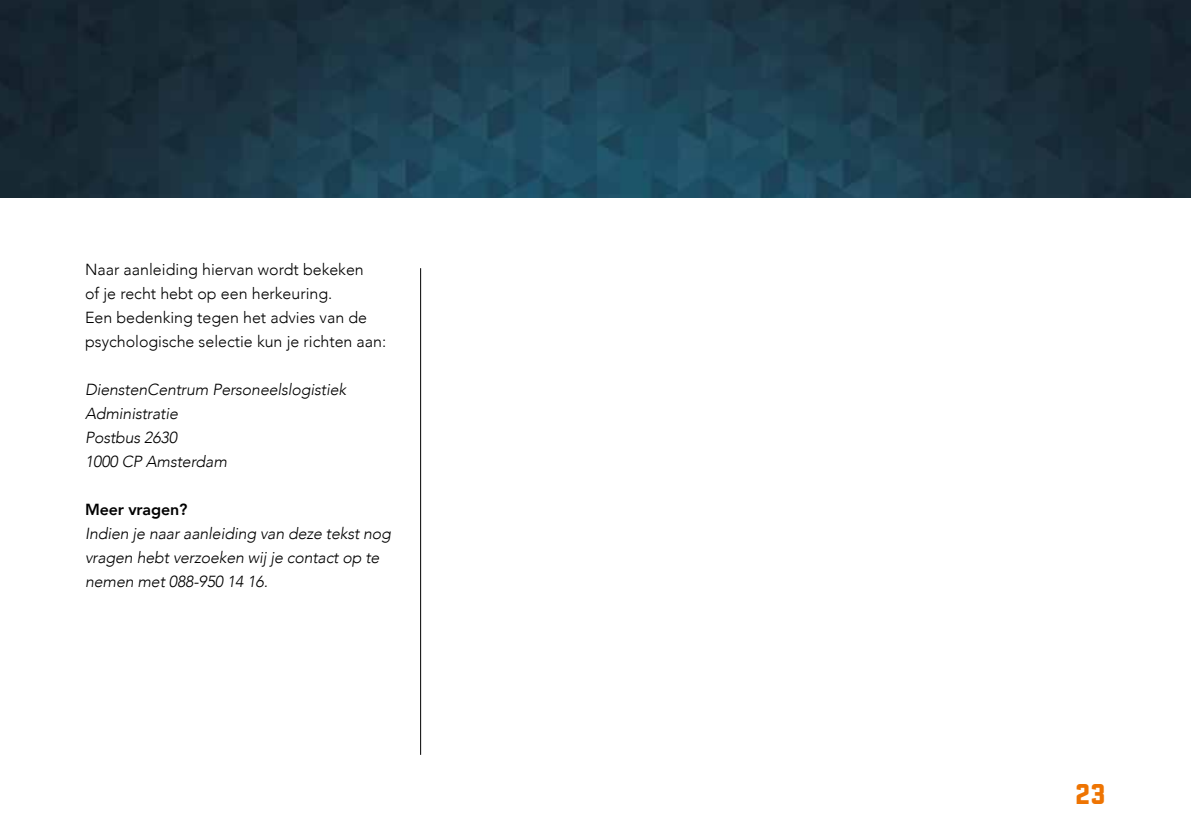
<style>
.page{position:relative;width:1191px;height:840px;background:#fff}
.page>*{position:absolute;margin:0;border:0;box-sizing:border-box;transform-origin:0 0}
.t1{font:900 30px "Stratum 1";color:#ee7402}
.t2{font:italic 300 16px/24px "Avenir";letter-spacing:-.01em;color:#000}
.t3{font:300 16px/24px "Avenir";color:#000}
.t4{font:800 16px "Avenir";letter-spacing:-.01em;color:#000}
</style>
<div class="page">
<hr style="left:420px;top:268px;width:1px;height:486px;background:#000">
<img style="left:0;top:0;width:1191px;height:197px">
<p class="t3" style="left:85px;top:257px;width:303px">Naar aanleiding hiervan wordt bekeken<br>of je recht hebt op een herkeuring.<br>Een bedenking tegen het advies van de psychologische selectie kun je richten aan:</p>
<p class="t2" style="left:85px;top:377px;width:263px">DienstenCentrum Personeelslogistiek<br>Administratie<br>Postbus 2630<br>1000 CP Amsterdam</p>
<p class="t4" style="left:85px;top:497px;width:104px">Meer vragen?</p>
<p class="t2" style="left:85px;top:521px;width:307px">Indien je naar aanleiding van deze tekst nog vragen hebt verzoeken wij je contact op te nemen met 088-950 14 16.</p>
<h1 class="t1" style="left:1075px;top:771px;width:32px">23</h1>
</div>
